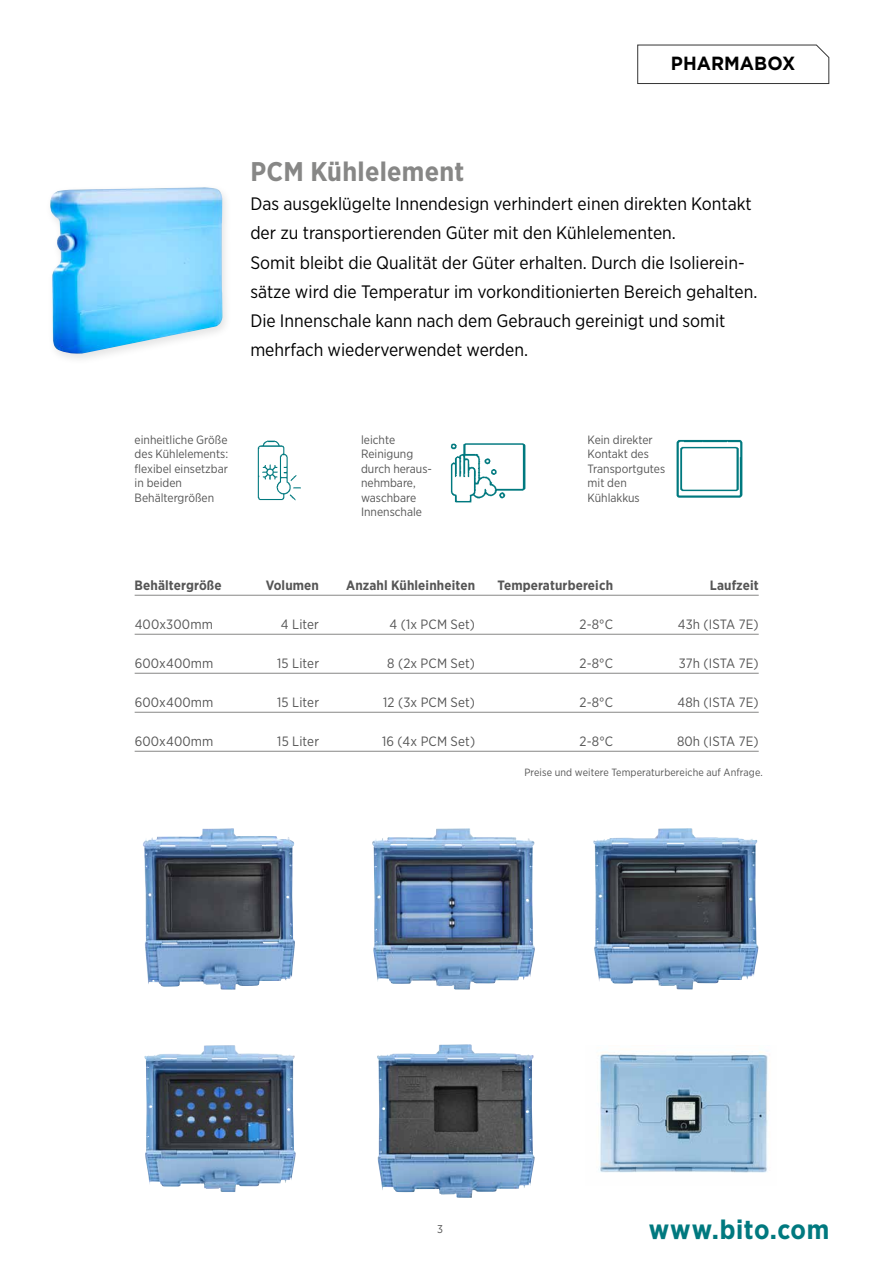
<style>
.page{position:relative;width:893px;height:1263px;background:#fff}
.page>*{position:absolute;margin:0;border:0;box-sizing:border-box;transform-origin:0 0}
.t1{font:700 27px "Gotham Narrow";letter-spacing:.01em;color:#878786}
.t2{font:700 27px "Gotham Narrow";letter-spacing:.02em;color:#00797f}
.t3{font:700 19.05px "Gotham";color:#000;scale:.95 1}
.t4{font:18px/29.2px "Gotham Narrow";color:#000}
.t5{font:13.5px "Gotham Narrow";letter-spacing:.01em;color:#565656}
.t6{font:700 13.5px "Gotham Narrow";letter-spacing:.01em;color:#565656}
.t7{font:12px/14.4px "Gotham Narrow";color:#565656}
.t8{font:11.25px "Gotham Narrow";color:#565656}
.t9{font:10.5px "Gotham Narrow";letter-spacing:.01em;color:#565656}
</style>
<div class="page">
<div style="left:44px;top:183px;width:189px;height:182px;background:#000;opacity:.11"></div>
<img style="left:50px;top:187px;width:173px;height:167px">
<hr style="left:135px;top:595px;width:624px;height:1px;background:#878786">
<hr style="left:135px;top:634px;width:624px;height:1px;background:#878786">
<hr style="left:135px;top:673px;width:624px;height:1px;background:#878786">
<hr style="left:135px;top:712px;width:624px;height:1px;background:#878786">
<hr style="left:135px;top:751px;width:624px;height:1px;background:#878786">
<svg style="left:637px;top:44px;width:193px;height:40px"></svg>
<img style="left:372px;top:828px;width:163px;height:161px">
<img style="left:143px;top:828px;width:152px;height:161px">
<img style="left:593px;top:828px;width:165px;height:162px">
<img style="left:377px;top:1044px;width:158px;height:154px">
<img style="left:144px;top:1045px;width:152px;height:147px">
<img style="left:599px;top:1052px;width:169px;height:121px">
<img style="left:450px;top:443px;width:76px;height:60px">
<img style="left:257px;top:440px;width:44px;height:61px">
<img style="left:676px;top:439px;width:67px;height:59px">
<h1 class="t1" style="left:250px;top:154px;width:215px">PCM Kühlelement</h1>
<p class="t3" style="left:671px;top:51px;width:132px">PHARMABOX</p>
<p class="t4" style="left:250px;top:189px;width:509px">Das ausgeklügelte Innendesign verhindert einen direkten Kontakt der zu transportierenden Güter mit den Kühlelementen.<br>Somit bleibt die Qualität der Güter erhalten. Durch die Isolierein&shy;sätze wird die Temperatur im vorkonditionierten Bereich gehalten.<br>Die Innenschale kann nach dem Gebrauch gereinigt und somit mehrfach wiederverwendet werden.</p>
<p class="t7" style="left:135px;top:432px;width:95px">einheitliche Größe des Kühlelements: flexibel einsetzbar in beiden<br>Behältergrößen</p>
<p class="t7" style="left:361px;top:432px;width:72px">leichte<br>Reinigung durch heraus&shy;nehmbare, waschbare<br>Innenschale</p>
<p class="t7" style="left:588px;top:432px;width:79px">Kein direkter<br>Kontakt des<br>Transportgutes mit den<br>Kühlakkus</p>
<p class="t6" style="left:135px;top:577px;width:89px">Behältergröße</p>
<p class="t6" style="left:266px;top:577px;width:55px">Volumen</p>
<p class="t6" style="left:346px;top:577px;width:130px">Anzahl Kühleinheiten</p>
<p class="t6" style="left:498px;top:577px;width:117px">Temperaturbereich</p>
<p class="t6" style="left:710px;top:577px;width:50px">Laufzeit</p>
<p class="t5" style="left:135px;top:616px;width:80px">400x300mm</p>
<p class="t5" style="left:281px;top:616px;width:40px">4 Liter</p>
<p class="t5" style="left:390px;top:616px;width:87px">4 (1x PCM Set)</p>
<p class="t5" style="left:580px;top:616px;width:35px">2-8°C</p>
<p class="t5" style="left:678px;top:616px;width:82px">43h (ISTA 7E)</p>
<p class="t5" style="left:135px;top:655px;width:80px">600x400mm</p>
<p class="t5" style="left:277px;top:655px;width:43px">15 Liter</p>
<p class="t5" style="left:387px;top:655px;width:89px">8 (2x PCM Set)</p>
<p class="t5" style="left:580px;top:655px;width:35px">2-8°C</p>
<p class="t5" style="left:679px;top:655px;width:81px">37h (ISTA 7E)</p>
<p class="t5" style="left:135px;top:694px;width:80px">600x400mm</p>
<p class="t5" style="left:277px;top:694px;width:43px">15 Liter</p>
<p class="t5" style="left:383px;top:694px;width:93px">12 (3x PCM Set)</p>
<p class="t5" style="left:580px;top:694px;width:35px">2-8°C</p>
<p class="t5" style="left:677px;top:694px;width:83px">48h (ISTA 7E)</p>
<p class="t5" style="left:135px;top:733px;width:80px">600x400mm</p>
<p class="t5" style="left:277px;top:733px;width:43px">15 Liter</p>
<p class="t5" style="left:382px;top:733px;width:95px">16 (4x PCM Set)</p>
<p class="t5" style="left:580px;top:733px;width:35px">2-8°C</p>
<p class="t5" style="left:677px;top:733px;width:83px">80h (ISTA 7E)</p>
<p class="t9" style="left:524px;top:766px;width:240px">Preise und weitere Temperaturbereiche auf Anfrage.</p>
<p class="t8" style="left:437px;top:1222px;width:7px">3</p>
<h1 class="t2" style="left:649px;top:1212px;width:182px">www.bito.com</h1>
</div>
